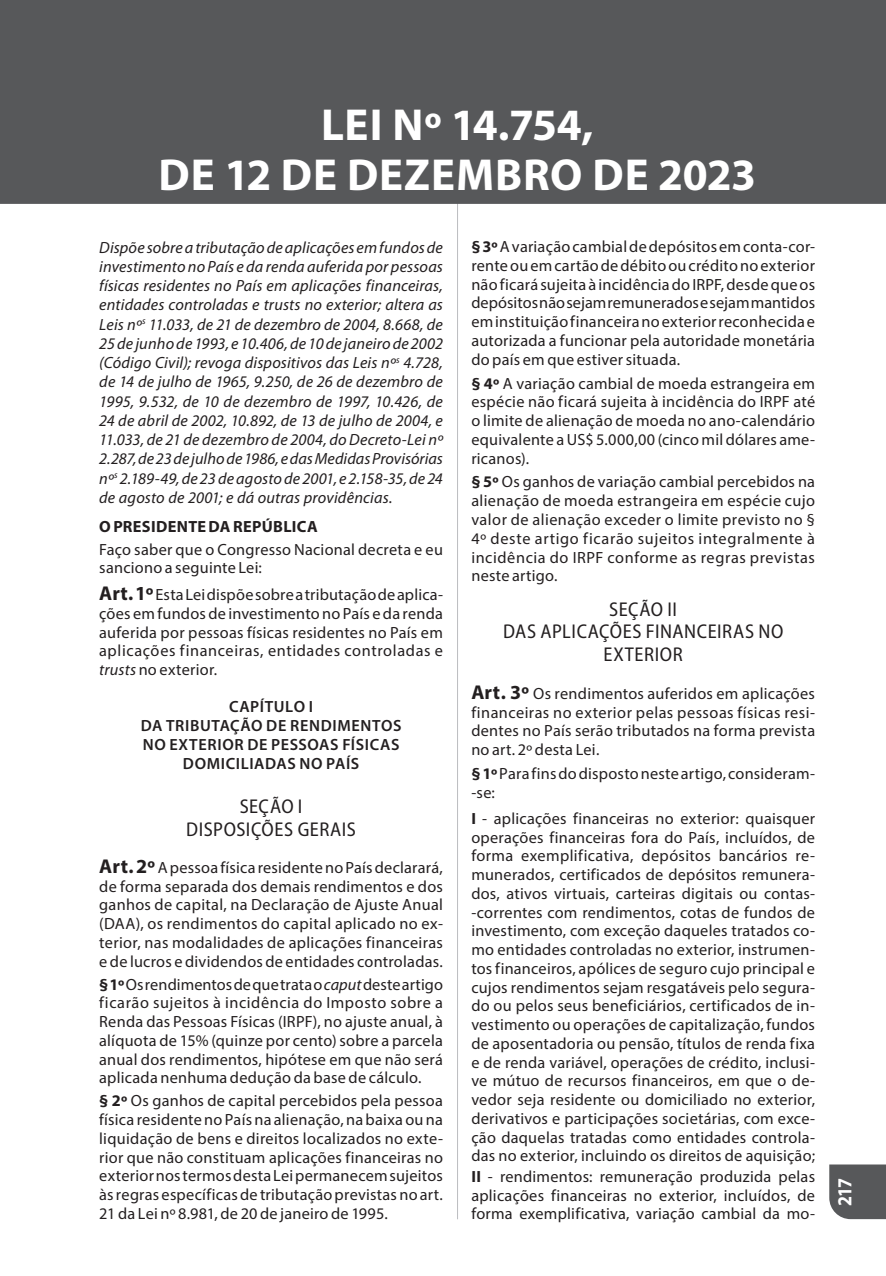
<style>
.page{position:relative;width:886px;height:1276px;background:#fff}
.page>*{position:absolute;margin:0;border:0;box-sizing:border-box;transform-origin:0 0}
.Abertura_-_Linha_1{font:700 45px/50px "Myriad Pro";letter-spacing:.02em;color:#fff;text-align:center}
.Secao_-_2023{font:semi-condensed 20px/22.5px "Myriad Pro";letter-spacing:.025em;color:#231f20;text-align:center}
.t1{font:700 20px "Myriad Pro";color:#fff;scale:.9 1}
.Paragrafo_2023{font:16.25px/18.8px "Myriad Pro";letter-spacing:.015em;color:#231f20;text-align:justify}
.Inciso_2023{font:16.25px/18.8px "Myriad Pro";letter-spacing:.015em;color:#231f20;text-align:justify}
.Epigrafe_2023{font:italic 16.25px/19.2px "Myriad Pro";letter-spacing:.01em;color:#231f20;text-align:justify}
.Artigo_2023{font:16.25px/18.8px "Myriad Pro";letter-spacing:.02em;color:#231f20;text-align:justify}
.Capitulo_2023{font:600 16.25px/18.8px "Myriad Pro";letter-spacing:.04em;color:#231f20;text-align:center}
.Paragrafo_2023-2{font:700 16.25px "Myriad Pro";letter-spacing:.02em;color:#231f20}
.s1{font-weight:700;font-size:20px}
.s2{font-style:italic}
.s3{font-weight:700}
</style>
<div class="page">
<div style="left:829px;top:1164px;width:57px;height:55px;background:#57585a"></div>
<hr style="left:457px;top:106px;width:1px;height:1113px;background:#bcbdc0">
<div style="left:0;top:0;width:886px;height:204px;background:#57585a"></div>
<p class="Abertura_-_Linha_1" style="left:159px;top:98px;width:599px">LEI Nº 14.754,<br>DE 12 DE DEZEMBRO DE 2023</p>
<p class="Epigrafe_2023" style="left:99px;top:238px;width:345px">Dispõe sobre a tributação de aplicações em fundos de investimento no País e da renda auferida por pessoas físicas residentes no País em aplicações financeiras, entidades controladas e trusts no exterior; altera as Leis nº<sup>s</sup> 11.033, de 21 de dezembro de 2004, 8.668, de 25 de junho de 1993, e 10.406, de 10 de janeiro de 2002 (Código Civil); revoga dispositivos das Leis nº<sup>s</sup> 4.728, de 14 de julho de 1965, 9.250, de 26 de dezembro de 1995, 9.532, de 10 de dezembro de 1997, 10.426, de 24 de abril de 2002, 10.892, de 13 de julho de 2004, e 11.033, de 21 de dezembro de 2004, do Decreto-Lei nº 2.287, de 23 de julho de 1986, e das Medidas Provisórias nº<sup>s</sup> 2.189-49, de 23 de agosto de 2001, e 2.158-35, de 24 de agosto de 2001; e dá outras providências.</p>
<p class="Paragrafo_2023-2" style="left:99px;top:515px;width:220px">O PRESIDENTE DA REPÚBLICA</p>
<p class="Paragrafo_2023" style="left:99px;top:539px;width:345px">Faço saber que o Congresso Nacional decreta e eu sanciono a seguinte Lei:</p>
<p class="Artigo_2023" style="left:99px;top:585px;width:345px"><span class="s1">Art. 1º</span>Esta Lei dispõe sobre a tributação de aplica&shy;ções em fundos de investimento no País e da renda auferida por pessoas físicas residentes no País em aplicações financeiras, entidades controladas e <span class="s2">trusts</span> no exterior.</p>
<p class="Capitulo_2023" style="left:141px;top:697px;width:262px">CAPÍTULO I<br>DA TRIBUTAÇÃO DE RENDIMENTOS<br>NO EXTERIOR DE PESSOAS FÍSICAS<br>DOMICILIADAS NO PAÍS</p>
<p class="Secao_-_2023" style="left:186px;top:795px;width:171px">SEÇÃO I<br>DISPOSIÇÕES GERAIS</p>
<p class="Artigo_2023" style="left:99px;top:857px;width:345px"><span class="s1">Art. 2º</span> A pessoa física residente no País declarará, de forma separada dos demais rendimentos e dos ganhos de capital, na Declaração de Ajuste Anual (DAA), os rendimentos do capital aplicado no ex&shy;terior, nas modalidades de aplicações financeiras e de lucros e dividendos de entidades controladas.</p>
<p class="Paragrafo_2023" style="left:99px;top:974px;width:345px"><span class="s3">§ 1º</span> Os rendimentos de que trata o <span class="s2">caput</span> deste artigo ficarão sujeitos à incidência do Imposto sobre a Renda das Pessoas Físicas (IRPF), no ajuste anual, à alíquota de 15% (quinze por cento) sobre a parcela anual dos rendimentos, hipótese em que não será aplicada nenhuma dedução da base de cálculo.</p>
<p class="Paragrafo_2023" style="left:99px;top:1091px;width:345px"><span class="s3">§ 2º</span> Os ganhos de capital percebidos pela pessoa física residente no País na alienação, na baixa ou na liquidação de bens e direitos localizados no exte&shy;rior que não constituam aplicações financeiras no exterior nos termos desta Lei permanecem sujeitos às regras específicas de tributação previstas no art.<br>21 da Lei nº 8.981, de 20 de janeiro de 1995.</p>
<p class="Paragrafo_2023" style="left:471px;top:237px;width:345px"><span class="s3">§ 3º</span> A variação cambial de depósitos em conta-cor&shy;rente ou em cartão de débito ou crédito no exterior não ficará sujeita à incidência do IRPF, desde que os depósitos não sejam remunerados e sejam mantidos em instituição financeira no exterior reconhecida e autorizada a funcionar pela autoridade monetária do país em que estiver situada.</p>
<p class="Paragrafo_2023" style="left:471px;top:373px;width:345px"><span class="s3">§ 4º</span> A variação cambial de moeda estrangeira em espécie não ficará sujeita à incidência do IRPF até o limite de alienação de moeda no ano-calendário equivalente a US$ 5.000,00 (cinco mil dólares ame&shy;ricanos).</p>
<p class="Paragrafo_2023" style="left:471px;top:472px;width:345px"><span class="s3">§ 5º</span> Os ganhos de variação cambial percebidos na alienação de moeda estrangeira em espécie cujo valor de alienação exceder o limite previsto no § 4º deste artigo ficarão sujeitos integralmente à incidência do IRPF conforme as regras previstas neste artigo.</p>
<p class="Secao_-_2023" style="left:503px;top:598px;width:282px">SEÇÃO II<br>DAS APLICAÇÕES FINANCEIRAS NO<br>EXTERIOR</p>
<p class="Artigo_2023" style="left:471px;top:684px;width:345px"><span class="s1">Art. 3º</span> Os rendimentos auferidos em aplicações financeiras no exterior pelas pessoas físicas resi&shy;dentes no País serão tributados na forma prevista no art. 2º desta Lei.</p>
<p class="Paragrafo_2023" style="left:471px;top:764px;width:345px"><span class="s3">§ 1º</span> Para fins do disposto neste artigo, consideram--se:</p>
<p class="Inciso_2023" style="left:471px;top:809px;width:345px"><span class="s3">I</span> - aplicações financeiras no exterior: quaisquer operações financeiras fora do País, incluídos, de forma exemplificativa, depósitos bancários re&shy;munerados, certificados de depósitos remunera&shy;dos, ativos virtuais, carteiras digitais ou contas--correntes com rendimentos, cotas de fundos de investimento, com exceção daqueles tratados co&shy;mo entidades controladas no exterior, instrumen&shy;tos financeiros, apólices de seguro cujo principal e cujos rendimentos sejam resgatáveis pelo segura&shy;do ou pelos seus beneficiários, certificados de in&shy;vestimento ou operações de capitalização, fundos de aposentadoria ou pensão, títulos de renda fixa e de renda variável, operações de crédito, inclusi&shy;ve mútuo de recursos financeiros, em que o de&shy;vedor seja residente ou domiciliado no exterior, derivativos e participações societárias, com exce&shy;ção daquelas tratadas como entidades controla&shy;das no exterior, incluindo os direitos de aquisição;</p>
<p class="Inciso_2023" style="left:471px;top:1166px;width:345px"><span class="s3">II</span> - rendimentos: remuneração produzida pelas aplicações financeiras no exterior, incluídos, de forma exemplificativa, variação cambial da mo-</p>
<p class="t1" style="left:831px;top:1206px;width:33px;rotate:-90deg">217</p>
</div>
